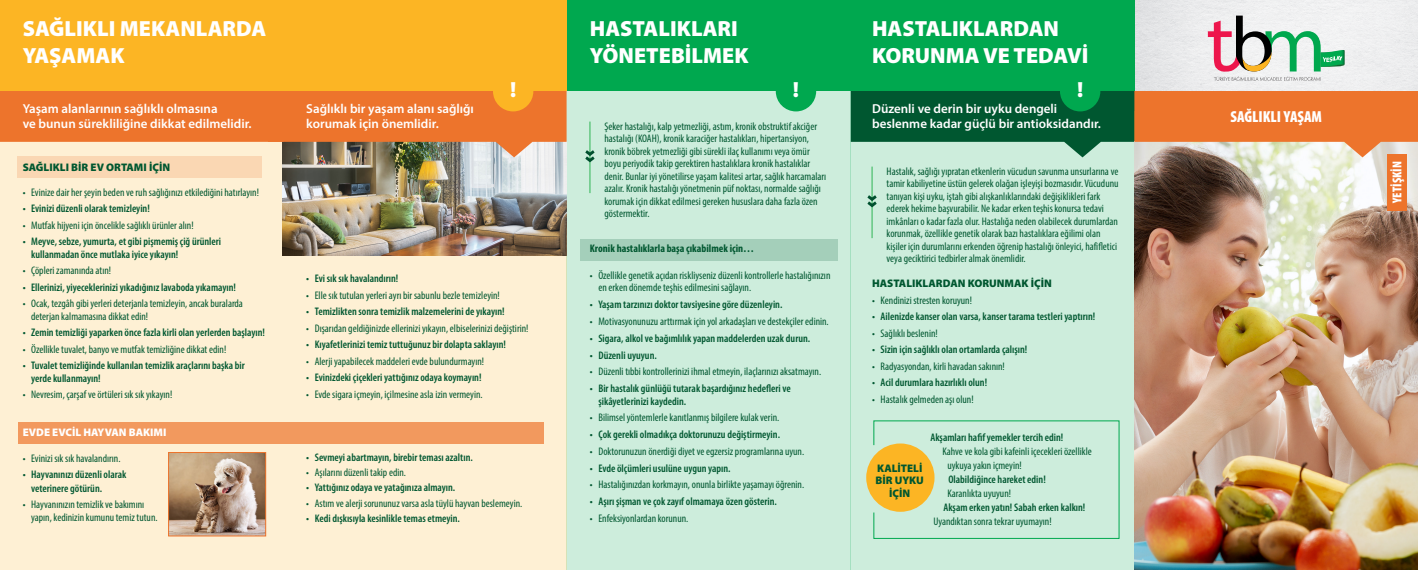
<style>
.page{position:relative;width:1418px;height:570px;background:#fff}
.page>*{position:absolute;margin:0;border:0;box-sizing:border-box;transform-origin:0 0}
.t1{font:900 22px/26.4px "Myriad Pro";color:#fff}
.t2{font:900 condensed 16px "Myriad Pro";color:#fff}
.t3{font:600 13px/15px "Myriad Pro";color:#fff}
.t4{font:900 condensed 13px "Myriad Pro";color:#fff}
.t5{font:condensed 11px/12.5px "Myriad Pro";color:#005730}
.t6{font:600 condensed 11px/12.5px "Myriad Pro";color:#005730}
.t7{font:900 11px/12.5px "Myriad Pro";color:#005730;text-align:center}
.t8{font:700 condensed 11px "Myriad Pro";color:#005730}
.t9{font:900 11px "Myriad Pro";color:#fff}
</style>
<div class="page">
<div style="left:566px;top:81px;width:284px;height:489px;background:#cdeddc"></div>
<div style="left:580px;top:239px;width:257px;height:21px;background:#a4cfba"></div>
<div style="left:850px;top:61px;width:284px;height:509px;background:#cdeddc"></div>
<svg style="left:850px;top:91px;width:284px;height:66px;fill:#005730"></svg>
<div style="left:567px;top:0;width:283px;height:91px;background:#00a84f"></div>
<div style="left:775px;top:71px;width:41px;height:40px;background:#00a84f;border-radius:50%"></div>
<div style="left:0;top:142px;width:566px;height:428px;background:#fef0d4"></div>
<div style="left:18px;top:422px;width:526px;height:21px;background:#f2995e"></div>
<div style="left:18px;top:157px;width:244px;height:21px;background:#fad7b3"></div>
<img style="left:283px;top:157px;width:283px;height:98px">
<img style="left:1134px;top:157px;width:283px;height:413px">
<div style="left:1386px;top:154px;width:20px;height:56px;background:#ed742c"></div>
<svg style="left:1134px;top:91px;width:283px;height:66px;background:#e9894e"></svg>
<svg style="left:282px;top:91px;width:284px;height:66px;background:#d87a3f"></svg>
<div style="left:0;top:91px;width:283px;height:51px;background:#ed742c"></div>
<div style="left:0;top:0;width:284px;height:91px;background:#fcb524"></div>
<div style="left:283px;top:0;width:284px;height:91px;background:#fcb524"></div>
<div style="left:493px;top:71px;width:40px;height:40px;background:#fcb524;border-radius:50%"></div>
<img style="left:1134px;top:0;width:283px;height:91px">
<svg style="left:1207px;top:16px;width:137px;height:65px"></svg>
<div style="left:850px;top:0;width:284px;height:91px;background:#00a84f"></div>
<div style="left:1059px;top:71px;width:41px;height:40px;background:#00a84f;border-radius:50%"></div>
<div style="left:866px;top:443px;width:68px;height:69px;background:#fcb524;border-radius:50%"></div>
<svg style="left:872px;top:420px;width:248px;height:119px"></svg>
<img style="left:170px;top:454px;width:94px;height:80px">
<div style="left:168px;top:452px;width:98px;height:84px;border:1px solid #ed742c"></div>
<hr style="left:589px;top:122px;width:1px;height:71px;background:#2fb454">
<svg style="left:585px;top:150px;width:9px;height:12px"></svg>
<hr style="left:871px;top:167px;width:1px;height:71px;background:#2fb454">
<svg style="left:867px;top:195px;width:9px;height:12px"></svg>
<h1 class="t1" style="left:23px;top:16px;width:245px">SAĞLIKLI MEKANLARDA<br>YAŞAMAK</h1>
<p class="t3" style="left:23px;top:100px;width:230px">Yaşam alanlarının sağlıklı olmasına<br>ve bunun sürekliliğine dikkat edilmelidir.</p>
<p class="t7" style="left:23px;top:161px;width:149px">SAĞLIKLI BİR EV ORTAMI İÇİN</p>
<p class="t5" style="left:23px;top:186px;width:238px">• Evinize dair her şeyin beden ve ruh sağlığınızı etkilediğini hatırlayın!</p>
<p class="t6" style="left:23px;top:202px;width:129px">• Evinizi düzenli olarak temizleyin!</p>
<p class="t5" style="left:23px;top:219px;width:172px">• Mutfak hijyeni için öncelikle sağlıklı ürünler alın!</p>
<p class="t6" style="left:31px;top:235px;width:191px;text-indent:-9px">• Meyve, sebze, yumurta, et gibi pişmemiş çiğ ürünleri kullanmadan önce mutlaka iyice yıkayın!</p>
<p class="t5" style="left:23px;top:264px;width:90px">• Çöpleri zamanında atın!</p>
<p class="t6" style="left:23px;top:281px;width:215px">• Ellerinizi, yiyeceklerinizi yıkadığınız lavaboda yıkamayın!</p>
<p class="t5" style="left:31px;top:297px;width:213px;text-indent:-9px">• Ocak, tezgâh gibi yerleri deterjanla temizleyin, ancak buralarda deterjan kalmamasına dikkat edin!</p>
<p class="t6" style="left:23px;top:326px;width:244px">• Zemin temizliği yaparken önce fazla kirli olan yerlerden başlayın!</p>
<p class="t5" style="left:23px;top:343px;width:205px">• Özellikle tuvalet, banyo ve mutfak temizliğine dikkat edin!</p>
<p class="t6" style="left:31px;top:359px;width:215px;text-indent:-9px">• Tuvalet temizliğinde kullanılan temizlik araçlarını başka bir yerde kullanmayın!</p>
<p class="t5" style="left:23px;top:388px;width:151px">• Nevresim, çarşaf ve örtüleri sık sık yıkayın!</p>
<p class="t9" style="left:23px;top:426px;width:145px">EVDE EVCİL HAYVAN BAKIMI</p>
<p class="t5" style="left:23px;top:452px;width:99px">• Evinizi sık sık havalandırın.</p>
<p class="t6" style="left:31px;top:468px;width:97px;line-height:13.5px;text-indent:-9px">• Hayvanınızı düzenli olarak veterinere götürün.</p>
<p class="t5" style="left:31px;top:497px;width:128px;line-height:13.5px;text-indent:-9px">• Hayvanınızın temizlik ve bakımını yapın, kedinizin kumunu temiz tutun.</p>
<p class="t3" style="left:306px;top:100px;width:169px">Sağlıklı bir yaşam alanı sağlığı korumak için önemlidir.</p>
<h1 class="t1" style="left:510px;top:76px;width:8px">!</h1>
<p class="t6" style="left:306px;top:273px;width:94px">• Evi sık sık havalandırın!</p>
<p class="t5" style="left:306px;top:289px;width:195px">• Elle sık tutulan yerleri ayrı bir sabunlu bezle temizleyin!</p>
<p class="t6" style="left:306px;top:306px;width:200px">• Temizlikten sonra temizlik malzemelerini de yıkayın!</p>
<p class="t5" style="left:306px;top:322px;width:224px">• Dışarıdan geldiğinizde ellerinizi yıkayın, elbiselerinizi değiştirin!</p>
<p class="t6" style="left:306px;top:339px;width:201px">• Kıyafetlerinizi temiz tuttuğunuz bir dolapta saklayın!</p>
<p class="t5" style="left:306px;top:355px;width:179px">• Alerji yapabilecek maddeleri evde bulundurmayın!</p>
<p class="t6" style="left:306px;top:372px;width:177px">• Evinizdeki çiçekleri yattığınız odaya koymayın!</p>
<p class="t5" style="left:306px;top:388px;width:178px">• Evde sigara içmeyin, içilmesine asla izin vermeyin.</p>
<p class="t6" style="left:306px;top:451px;width:168px">• Sevmeyi abartmayın, birebir teması azaltın.</p>
<p class="t5" style="left:306px;top:466px;width:101px">• Aşılarını düzenli takip edin.</p>
<p class="t6" style="left:306px;top:482px;width:151px">• Yattığınız odaya ve yatağınıza almayın.</p>
<p class="t5" style="left:306px;top:497px;width:217px">• Astım ve alerji sorununuz varsa asla tüylü hayvan beslemeyin.</p>
<p class="t6" style="left:306px;top:512px;width:155px">• Kedi dışkısıyla kesinlikle temas etmeyin.</p>
<h1 class="t1" style="left:590px;top:16px;width:160px">HASTALIKLARI<br>YÖNETEBİLMEK</h1>
<h1 class="t1" style="left:792px;top:76px;width:8px">!</h1>
<p class="t5" style="left:604px;top:120px;width:223px">Şeker hastalığı, kalp yetmezliği, astım, kronik obstruktif akciğer hastalığı (KOAH), kronik karaciğer hastalıkları, hipertansiyon, kronik böbrek yetmezliği gibi sürekli ilaç kullanımı veya ömür boyu periyodik takip gerektiren hastalıklara kronik hastalıklar denir. Bunlar iyi yönetilirse yaşam kalitesi artar, sağlık harcamaları azalır. Kronik hastalığı yönetmenin püf noktası, normalde sağlığı korumak için dikkat edilmesi gereken hususlara daha fazla özen göstermektir.</p>
<p class="t8" style="left:590px;top:242px;width:166px">Kronik hastalıklarla başa çıkabilmek için…</p>
<p class="t5" style="left:598px;top:269px;width:233px;text-indent:-9px">• Özellikle genetik açıdan riskliyseniz düzenli kontrollerle hastalığınızın en erken dönemde teşhis edilmesini sağlayın.</p>
<p class="t6" style="left:590px;top:298px;width:194px">• Yaşam tarzınızı doktor tavsiyesine göre düzenleyin.</p>
<p class="t5" style="left:590px;top:315px;width:240px">• Motivasyonunuzu arttırmak için yol arkadaşları ve destekçiler edinin.</p>
<p class="t6" style="left:590px;top:332px;width:222px">• Sigara, alkol ve bağımlılık yapan maddelerden uzak durun.</p>
<p class="t6" style="left:590px;top:349px;width:68px">• Düzenli uyuyun.</p>
<p class="t5" style="left:590px;top:365px;width:233px">• Düzenli tıbbi kontrollerinizi ihmal etmeyin, ilaçlarınızı aksatmayın.</p>
<p class="t6" style="left:598px;top:382px;width:194px;text-indent:-9px">• Bir hastalık günlüğü tutarak başardığınız hedefleri ve şikâyetlerinizi kaydedin.</p>
<p class="t5" style="left:590px;top:411px;width:191px">• Bilimsel yöntemlerle kanıtlanmış bilgilere kulak verin.</p>
<p class="t6" style="left:590px;top:428px;width:192px">• Çok gerekli olmadıkça doktorunuzu değiştirmeyin.</p>
<p class="t5" style="left:590px;top:445px;width:216px">• Doktorunuzun önerdiği diyet ve egzersiz programlarına uyun.</p>
<p class="t6" style="left:590px;top:462px;width:142px">• Evde ölçümleri usulüne uygun yapın.</p>
<p class="t5" style="left:590px;top:478px;width:216px">• Hastalığınızdan korkmayın, onunla birlikte yaşamayı öğrenin.</p>
<p class="t6" style="left:590px;top:495px;width:189px">• Aşırı şişman ve çok zayıf olmamaya özen gösterin.</p>
<p class="t5" style="left:590px;top:512px;width:100px">• Enfeksiyonlardan korunun.</p>
<h1 class="t1" style="left:872px;top:16px;width:218px">HASTALIKLARDAN<br>KORUNMA VE TEDAVİ</h1>
<h1 class="t1" style="left:1077px;top:76px;width:8px">!</h1>
<p class="t3" style="left:872px;top:100px;width:230px">Düzenli ve derin bir uyku dengeli beslenme kadar güçlü bir antioksidandır.</p>
<p class="t5" style="left:886px;top:165px;width:233px">Hastalık, sağlığı yıpratan etkenlerin vücudun savunma unsurlarına ve tamir kabiliyetine üstün gelerek olağan işleyişi bozmasıdır. Vücudunu tanıyan kişi uyku, iştah gibi alışkanlıklarındaki değişiklikleri fark ederek hekime başvurabilir. Ne kadar erken teşhis konursa tedavi imkânları o kadar fazla olur. Hastalığa neden olabilecek durumlardan korunmak, özellikle genetik olarak bazı hastalıklara eğilimi olan kişiler için durumlarını erkenden öğrenip hastalığı önleyici, hafifletici veya geciktirici tedbirler almak önemlidir.</p>
<p class="t7" style="left:872px;top:277px;width:181px">HASTALIKLARDAN KORUNMAK İÇİN</p>
<p class="t5" style="left:872px;top:294px;width:101px">• Kendinizi stresten koruyun!</p>
<p class="t6" style="left:872px;top:311px;width:225px">• Ailenizde kanser olan varsa, kanser tarama testleri yaptırın!</p>
<p class="t5" style="left:872px;top:327px;width:67px">• Sağlıklı beslenin!</p>
<p class="t6" style="left:872px;top:344px;width:157px">• Sizin için sağlıklı olan ortamlarda çalışın!</p>
<p class="t5" style="left:872px;top:360px;width:134px">• Radyasyondan, kirli havadan sakının!</p>
<p class="t6" style="left:872px;top:377px;width:117px">• Acil durumlara hazırlıklı olun!</p>
<p class="t5" style="left:872px;top:393px;width:103px">• Hastalık gelmeden aşı olun!</p>
<p class="t6" style="left:930px;top:431px;width:134px">Akşamları hafif yemekler tercih edin!</p>
<p class="t5" style="left:947px;top:444px;width:146px;line-height:14px;text-indent:-5px">Kahve ve kola gibi kafeinli içecekleri özellikle uykuya yakın içmeyin!</p>
<p class="t6" style="left:948px;top:473px;width:99px">Olabildiğince hareket edin!</p>
<p class="t5" style="left:947px;top:487px;width:65px">Karanlıkta uyuyun!</p>
<p class="t6" style="left:943px;top:501px;width:143px">Akşam erken yatın! Sabah erken kalkın!</p>
<p class="t5" style="left:933px;top:515px;width:120px">Uyandıktan sonra tekrar uyumayın!</p>
<p class="t7" style="left:875px;top:462px;width:50px">KALİTELİ<br>BİR UYKU<br>İÇİN</p>
<h2 class="t2" style="left:1230px;top:108px;width:93px">SAĞLIKLI YAŞAM</h2>
<p class="t4" style="left:1389px;top:203px;width:43px;rotate:-90deg">YETİŞKİN</p>
</div>
